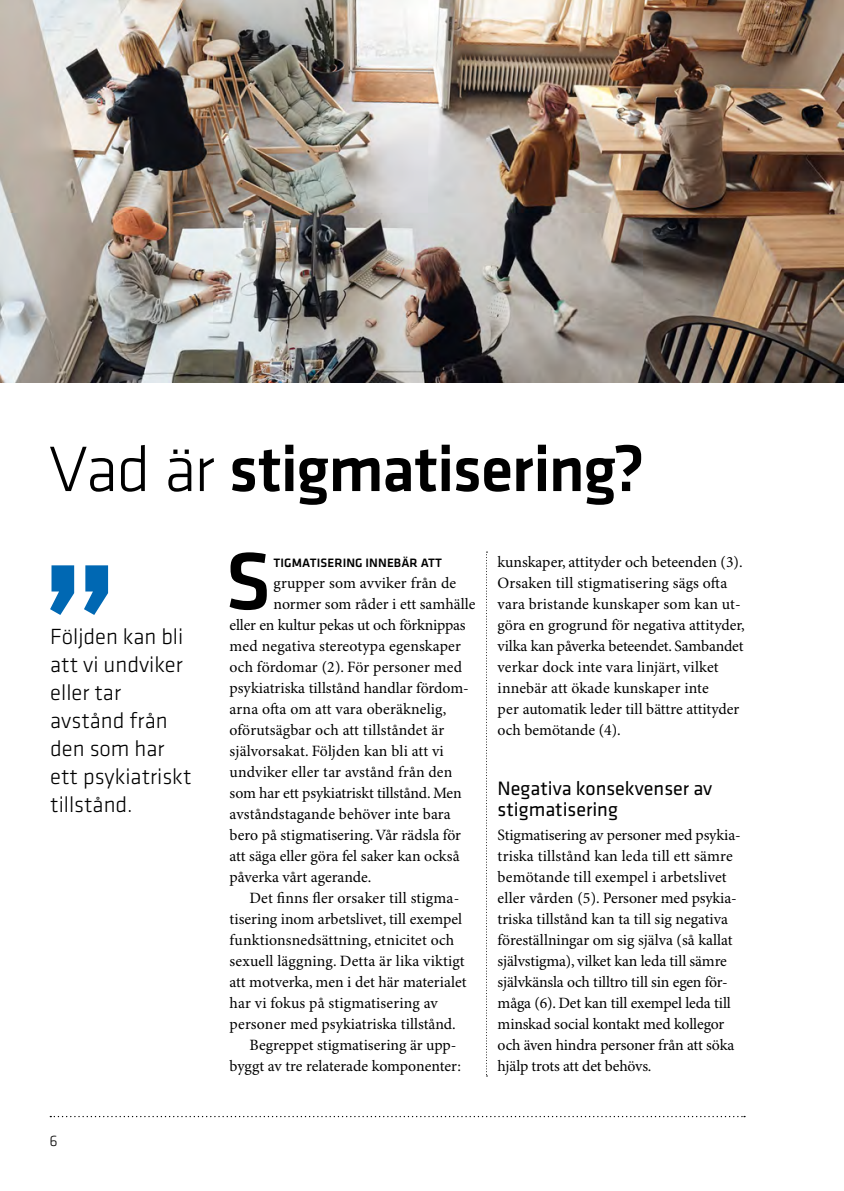
<style>
.page{position:relative;width:844px;height:1191px;background:#fff}
.page>*{position:absolute;margin:0;border:0;box-sizing:border-box;transform-origin:0 0}
.t1{font:700 157.5px "Klavika";color:#0068b3}
.Anfangbröd{font:500 84px "Klavika";color:#000}
.Rubrik_1{font:500 66.5px "Klavika";letter-spacing:-.02em;color:#000}
.t2{font:300 22.75px/28px "Klavika";color:#000}
.Rubrik_2{font:20.12px/21px "Klavika";color:#000}
.Bröd_min{font:15.75px/21px "Minion Pro";color:#000}
.Anfangbröd-2{font:15.75px "Minion Pro";color:#000}
.Bröd_uin{font:15.75px/21px "Minion Pro";letter-spacing:-.005em;color:#000}
.t3{font:300 15.75px "Klavika";color:#000}
.Anfangbröd-3{font:500 12.6px "Klavika";letter-spacing:.01em;color:#000}
.s1{font-weight:300}
</style>
<div class="page">
<svg style="left:50px;top:1115px;width:694px;height:2px"></svg>
<img style="left:0;top:0;width:843px;height:383px">
<svg style="left:486px;top:551px;width:1px;height:525px"></svg>
<h1 class="Rubrik_1" style="left:49px;top:424px;width:597px"><span class="s1">Vad är</span> stigmatisering?</h1>
<h1 class="t1" style="left:42px;top:507px;width:78px">”</h1>
<h3 class="t2" style="left:50px;top:622px;width:143px">Följden kan bli att vi undviker eller tar avstånd från den som har ett psykiatriskt tillstånd.</h3>
<p class="t3" style="left:50px;top:1131px;width:10px">6</p>
<p class="Anfangbröd" style="left:225px;top:524px;width:47px">S</p>
<p class="Anfangbröd-3" style="left:273px;top:554px;width:170px">TIGMATISERING INNEBÄR ATT</p>
<p class="Anfangbröd-2" style="left:273px;top:574px;width:184px">grupper som avviker från de</p>
<p class="Anfangbröd-2" style="left:273px;top:595px;width:203px">normer som råder i ett samhälle</p>
<p class="Anfangbröd-2" style="left:229px;top:616px;width:237px">eller en kultur pekas ut och förknippas</p>
<p class="Anfangbröd-2" style="left:229px;top:637px;width:233px">med negativa stereotypa egenskaper</p>
<p class="Anfangbröd-2" style="left:229px;top:658px;width:234px">och fördomar (2). För personer med</p>
<p class="Anfangbröd-2" style="left:229px;top:679px;width:241px">psykiatriska tillstånd handlar fördom-</p>
<p class="Anfangbröd-2" style="left:229px;top:700px;width:218px">arna ofta om att vara oberäknelig,</p>
<p class="Anfangbröd-2" style="left:229px;top:721px;width:216px">oförutsägbar och att tillståndet är</p>
<p class="Anfangbröd-2" style="left:229px;top:742px;width:216px">självorsakat. Följden kan bli att vi</p>
<p class="Anfangbröd-2" style="left:229px;top:763px;width:224px">undviker eller tar avstånd från den</p>
<p class="Anfangbröd-2" style="left:229px;top:783px;width:233px">som har ett psykiatriskt tillstånd. Men</p>
<p class="Anfangbröd-2" style="left:229px;top:804px;width:223px">avståndstagande behöver inte bara</p>
<p class="Anfangbröd-2" style="left:229px;top:825px;width:233px">bero på stigmatisering. Vår rädsla för</p>
<p class="Anfangbröd-2" style="left:229px;top:846px;width:231px">att säga eller göra fel saker kan också</p>
<p class="Anfangbröd-2" style="left:229px;top:867px;width:143px">påverka vårt agerande.</p>
<p class="Bröd_min" style="left:229px;top:888px;width:238px;text-indent:20px">Det finns fler orsaker till stigma&shy;tisering inom arbetslivet, till exempel funktionsnedsättning, etnicitet och sexuell läggning. Detta är lika viktigt att motverka, men i det här materialet har vi fokus på stigmatisering av personer med psykiatriska tillstånd.</p>
<p class="Bröd_min" style="left:229px;top:1035px;width:233px;text-align:right">Begreppet stigmatisering är upp&shy;byggt av tre relaterade komponenter:</p>
<p class="Bröd_min" style="left:497px;top:552px;width:248px">kunskaper, attityder och beteenden (3).<br>Orsaken till stigmatisering sägs ofta vara bristande kunskaper som kan ut&shy;göra en grogrund för negativa attityder, vilka kan påverka beteendet. Sambandet verkar dock inte vara linjärt, vilket innebär att ökade kunskaper inte<br>per automatik leder till bättre attityder och bemötande (4).</p>
<h2 class="Rubrik_2" style="left:497px;top:777px;width:216px">Negativa konsekvenser av stigmatisering</h2>
<p class="Bröd_uin" style="left:497px;top:825px;width:244px">Stigmatisering av personer med psykia&shy;triska tillstånd kan leda till ett sämre bemötande till exempel i arbetslivet eller vården (5). Personer med psykia&shy;triska tillstånd kan ta till sig negativa föreställningar om sig själva (så kallat självstigma), vilket kan leda till sämre självkänsla och tilltro till sin egen för&shy;måga (6). Det kan till exempel leda till minskad social kontakt med kollegor och även hindra personer från att söka hjälp trots att det behövs.</p>
</div>
